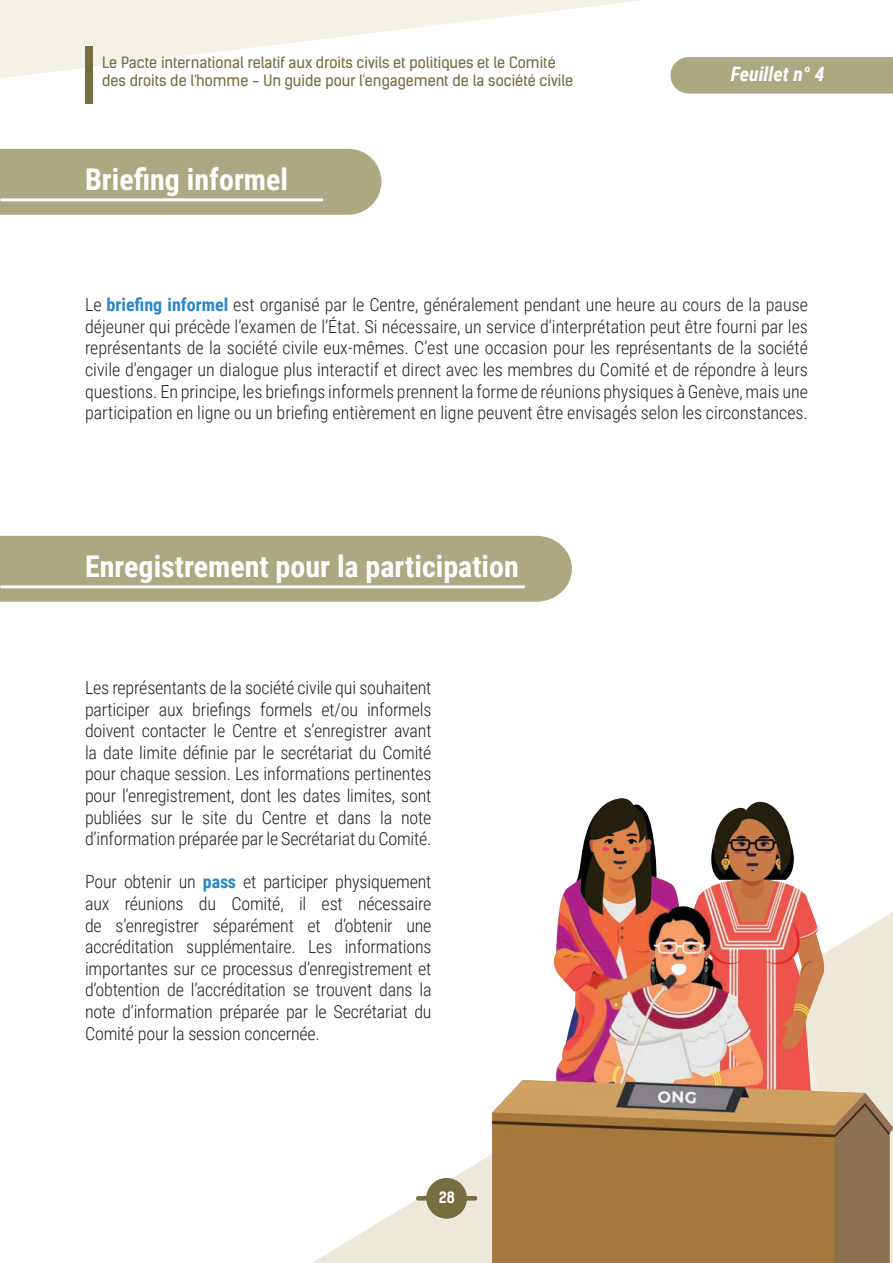
<style>
.page{position:relative;width:893px;height:1263px;background:#fff}
.page>*{position:absolute;margin:0;border:0;box-sizing:border-box;transform-origin:0 0}
.t1{font:700 30px "Roboto Condensed";color:#fff}
.t2{font:italic 700 19.8px "Roboto Condensed";color:#fff}
.t3{font:300 18px/21.6px "Roboto Condensed";letter-spacing:-.01em;color:#231f20;text-align:justify}
.t4{font:15px/18px "Kelson Sans";color:#766e41}
.t5{font:700 15px "Kelson Sans";color:#fff}
.s1{font-weight:700;color:#2a86c7}
</style>
<div class="page">
<svg style="left:0;top:0;width:642px;height:81px"></svg>
<svg style="left:312px;top:1179px;width:128px;height:84px"></svg>
<div style="left:0;top:149px;width:381px;height:66px;background:#aca882"></div>
<hr style="left:2px;top:198px;width:320px;height:3px;background:#fff">
<div style="left:0;top:536px;width:572px;height:66px;background:#aca882"></div>
<hr style="left:2px;top:585px;width:522px;height:3px;background:#fff">
<img style="left:440px;top:798px;width:453px;height:465px">
<div style="left:426px;top:1178px;width:41px;height:41px;background:#766e41;border-radius:50%"></div>
<hr style="left:418px;top:1196px;width:57px;height:4px;background:#766e41">
<svg style="left:670px;top:57px;width:223px;height:37px;background:#aeaa86"></svg>
<div style="left:85px;top:46px;width:7px;height:57px;background:#766e41"></div>
<p class="t4" style="left:102px;top:54px;width:473px">Le Pacte international relatif aux droits civils et politiques et le Comité des droits de l'homme - Un guide pour l'engagement de la société civile</p>
<h1 class="t1" style="left:85px;top:159px;width:205px">Briefing informel</h1>
<p class="t2" style="left:731px;top:60px;width:95px">Feuillet n° 4</p>
<p class="t3" style="left:85px;top:293px;width:724px">Le <span class="s1">briefing informel</span> est organisé par le Centre, généralement pendant une heure au cours de la pause déjeuner qui précède l’examen de l’État. Si nécessaire, un service d’interprétation peut être fourni par les représentants de la société civile eux-mêmes. C’est une occasion pour les représentants de la société civile d’engager un dialogue plus interactif et direct avec les membres du Comité et de répondre à leurs questions. En principe, les briefings informels prennent la forme de réunions physiques à Genève, mais une participation en ligne ou un briefing entièrement en ligne peuvent être envisagés selon les circonstances.</p>
<h1 class="t1" style="left:85px;top:546px;width:435px">Enregistrement pour la participation</h1>
<p class="t3" style="left:85px;top:676px;width:348px">Les représentants de la société civile qui souhaitent participer aux briefings formels et/ou informels doivent contacter le Centre et s’enregistrer avant la date limite définie par le secrétariat du Comité pour chaque session. Les informations pertinentes pour l’enregistrement, dont les dates limites, sont publiées sur le site du Centre et dans la note d’information préparée par le Secrétariat du Comité.</p>
<p class="t3" style="left:85px;top:870px;width:348px">Pour obtenir un <span class="s1">pass</span> et participer physiquement aux réunions du Comité, il est nécessaire de s’enregistrer séparément et d’obtenir une accréditation supplémentaire. Les informations importantes sur ce processus d’enregistrement et d’obtention de l’accréditation se trouvent dans la note d’information préparée par le Secrétariat du Comité pour la session concernée.</p>
<p class="t5" style="left:439px;top:1188px;width:18px">28</p>
</div>
